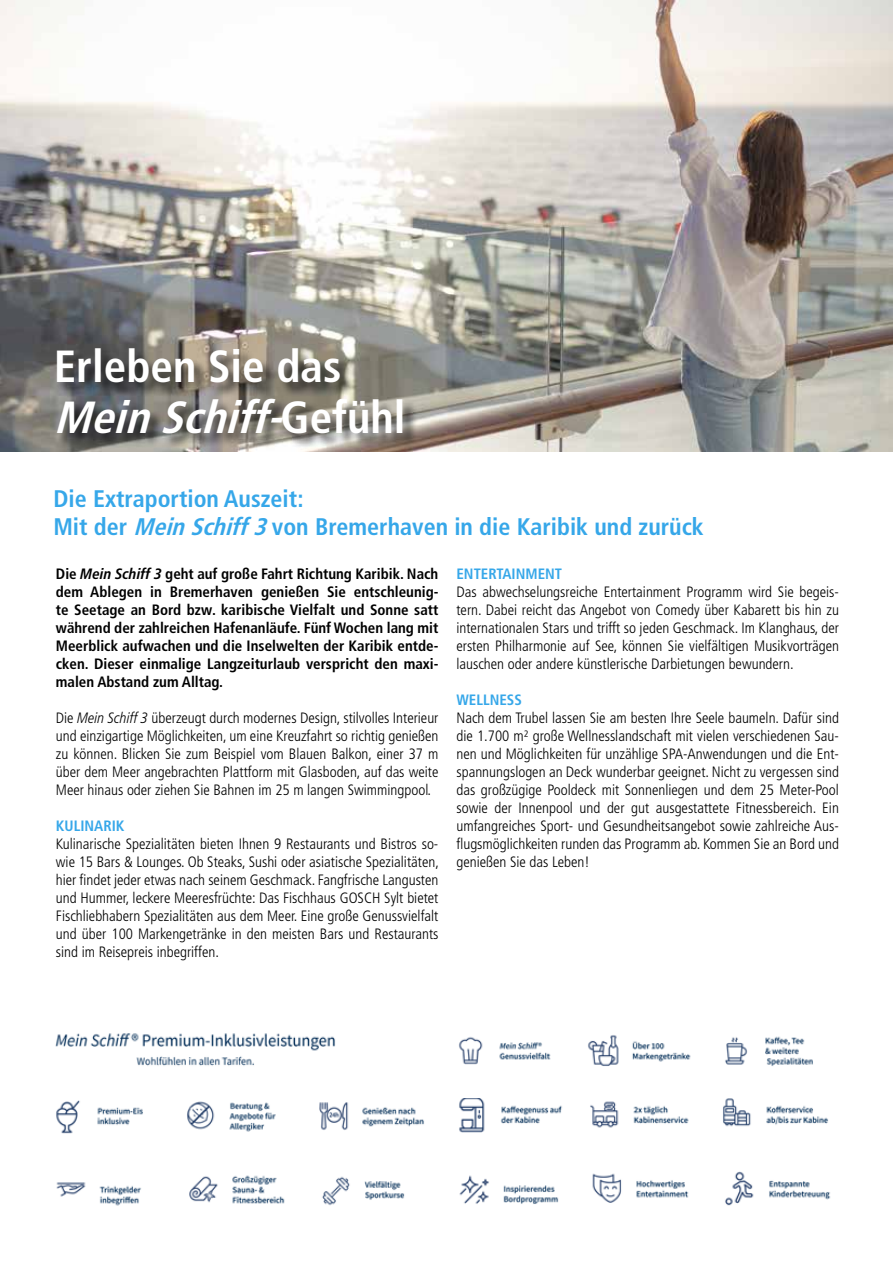
<style>
.page{position:relative;width:893px;height:1263px;background:#fff}
.page>*{position:absolute;margin:0;border:0;box-sizing:border-box;transform-origin:0 0}
.t1{font:700 condensed 45px/51px "Frutiger LT Pro";color:#fff}
.t2{font:700 condensed 24px/28.8px "Frutiger LT Pro";color:#36a7e9}
.t3{font:300 condensed 15px/18px "Frutiger LT Pro";color:#000;text-align:justify}
.t4{font:700 condensed 15px/18px "Frutiger LT Pro";color:#000;text-align:justify}
.t5{font:700 condensed 15px "Frutiger LT Pro";color:#36a7e9}
.s1{font-style:italic}
</style>
<div class="page">
<img style="left:0;top:0;width:893px;height:451px">
<div style="left:56px;top:348px;width:362px;height:101px;background:#000;opacity:.75"></div>
<img style="left:55px;top:1033px;width:280px;height:33px">
<img style="left:459px;top:1035px;width:354px;height:31px">
<img style="left:56px;top:1100px;width:368px;height:34px">
<img style="left:459px;top:1098px;width:369px;height:35px">
<img style="left:459px;top:1171px;width:372px;height:35px">
<img style="left:56px;top:1175px;width:349px;height:31px">
<h1 class="t1" style="left:54px;top:341px;width:353px">Erleben Sie das<br><span class="s1">MeinSchiff-</span>G e f ü h l</h1>
<h2 class="t2" style="left:53px;top:484px;width:652px">Die Extraportion Auszeit:<br>Mit der <span class="s1">MeinSchiff3</span>von Bremerhaven in die Karibik und zurück</h2>
<p class="t4" style="left:56px;top:565px;width:384px">Die <span class="s1">Mein Schiff 3</span> geht auf große Fahrt Richtung Karibik. Nach dem Ablegen in Bremerhaven genießen Sie entschleunig&shy;te Seetage an Bord bzw. karibische Vielfalt und Sonne satt während der zahlreichen Hafenanläufe. Fünf Wochen lang mit Meerblick aufwachen und die Inselwelten der Karibik entde&shy;cken. Dieser einmalige Langzeiturlaub verspricht den maxi&shy;malen Abstand zum Alltag.</p>
<p class="t3" style="left:56px;top:709px;width:384px">Die <span class="s1">Mein Schiff 3</span> überzeugt durch modernes Design, stilvolles Interieur und einzigartige Möglichkeiten, um eine Kreuzfahrt so richtig genießen zu können. Blicken Sie zum Beispiel vom Blauen Balkon, einer 37 m über dem Meer angebrachten Plattform mit Glasboden, auf das weite Meer hinaus oder ziehen Sie Bahnen im 25 m langen Swimmingpool.</p>
<p class="t5" style="left:56px;top:817px;width:70px">KULINARIK</p>
<p class="t3" style="left:56px;top:835px;width:384px">Kulinarische Spezialitäten bieten Ihnen 9 Restaurants und Bistros so&shy;wie 15 Bars &amp; Lounges. Ob Steaks, Sushi oder asiatische Spezialitäten, hier findet jeder etwas nach seinem Geschmack. Fangfrische Langusten und Hummer, leckere Meeresfrüchte: Das Fischhaus GOSCH Sylt bietet Fischliebhabern Spezialitäten aus dem Meer. Eine große Genussvielfalt und über 100 Markengetränke in den meisten Bars und Restaurants sind im Reisepreis inbegriffen.</p>
<p class="t5" style="left:456px;top:565px;width:107px">ENTERTAINMENT</p>
<p class="t3" style="left:456px;top:583px;width:384px">Das abwechselungsreiche Entertainment Programm wird Sie begeis&shy;tern. Dabei reicht das Angebot von Comedy über Kabarett bis hin zu internationalen Stars und trifft so jeden Geschmack. Im Klanghaus, der ersten Philharmonie auf See, können Sie vielfältigen Musikvorträgen lauschen oder andere künstlerische Darbietungen bewundern.</p>
<p class="t5" style="left:456px;top:691px;width:67px">WELLNESS</p>
<p class="t3" style="left:456px;top:709px;width:384px">Nach dem Trubel lassen Sie am besten Ihre Seele baumeln. Dafür sind die 1.700 m² große Wellnesslandschaft mit vielen verschiedenen Sau&shy;nen und Möglichkeiten für unzählige SPA-Anwendungen und die Ent&shy;spannungslogen an Deck wunderbar geeignet. Nicht zu vergessen sind das großzügige Pooldeck mit Sonnenliegen und dem 25 Meter-Pool sowie der Innenpool und der gut ausgestattete Fitnessbereich. Ein umfangreiches Sport- und Gesundheitsangebot sowie zahlreiche Aus&shy;flugsmöglichkeiten runden das Programm ab. Kommen Sie an Bord und genießen Sie das Leben!</p>
</div>
